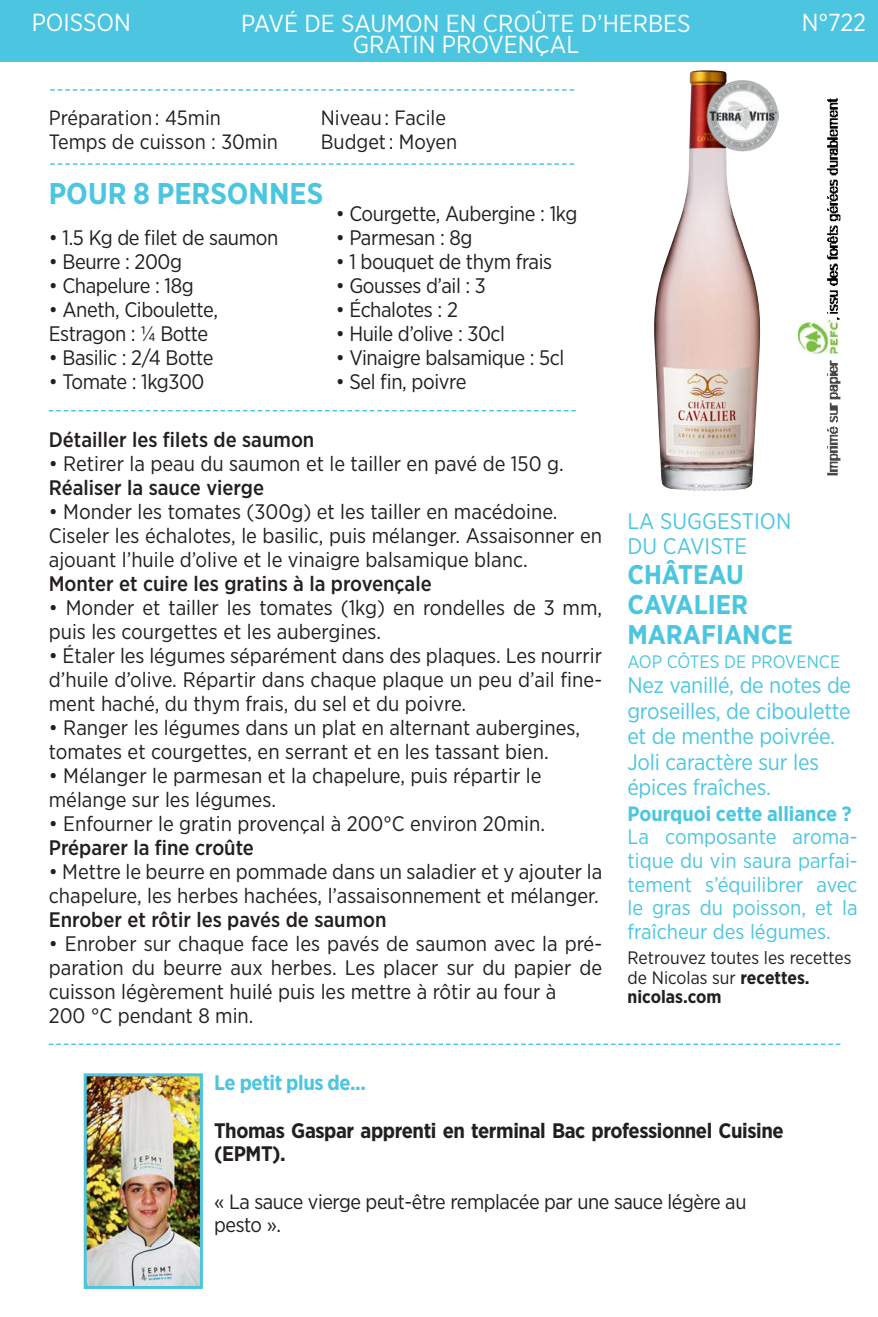
<style>
.page{position:relative;width:878px;height:1317px;background:#fff}
.page>*{position:absolute;margin:0;border:0;box-sizing:border-box;transform-origin:0 0}
.t1{font:700 30px "Gotham Narrow";color:#4cc6df}
.t2{font:700 27px "Gotham Narrow";color:#4cc6df}
.t3{font:24.6px "Gotham Narrow";color:#fff}
.t4{font:22.5px/25.5px "Gotham Narrow";letter-spacing:-.01em;color:#4cc6df}
.t5{font:21px/24px "Gotham Narrow";color:#231f20}
.t6{font:21px "Gotham Narrow";letter-spacing:-.02em;color:#231f20}
.t7{font:500 21px "Gotham Narrow";color:#231f20}
.t8{font:21px/23.7px "Gotham Narrow";color:#4cc6df;text-align:justify}
.t9{font:700 21px/23.7px "Gotham Narrow";letter-spacing:-.02em;color:#231f20}
.t10{font:700 21px "Gotham Narrow";letter-spacing:-.02em;color:#4cc6df}
.t11{font:20.7px "Gotham Narrow";color:#231f20}
.t12{font:20.7px "Gotham Narrow";letter-spacing:-.02em;color:#231f20}
.t13{font:700 20.7px "Gotham Narrow";color:#4cc6df}
.t14{font:18px/19.5px "Gotham Narrow";color:#231f20}
.t15{font:18px "Gotham Narrow";color:#4cc6df}
.s1{font-weight:700}
</style>
<div class="page">
<svg style="left:50px;top:89px;width:524px;height:2px"></svg>
<svg style="left:50px;top:163px;width:524px;height:2px"></svg>
<svg style="left:49px;top:410px;width:526px;height:1px"></svg>
<div style="left:0;top:0;width:877px;height:62px;background:#4cc6e0"></div>
<img style="left:88px;top:1077px;width:111px;height:208px">
<div style="left:84px;top:1073px;width:119px;height:216px;border:3px solid #4cc6df"></div>
<svg style="left:49px;top:1043px;width:791px;height:2px"></svg>
<img style="left:798px;top:98px;width:43px;height:378px">
<img style="left:654px;top:70px;width:106px;height:421px">
<img style="left:706px;top:79px;width:72px;height:72px">
<p class="t3" style="left:241px;top:8px;width:451px">PAVÉ DE SAUMON EN CROÛTE D’HERBES</p>
<p class="t3" style="left:352px;top:29px;width:228px">GRATIN PROVENÇAL</p>
<p class="t3" style="left:32px;top:7px;width:101px">POISSON</p>
<p class="t3" style="left:801px;top:7px;width:66px">N°722</p>
<p class="t11" style="left:49px;top:105px;width:174px">Préparation : 45min</p>
<p class="t11" style="left:49px;top:129px;width:231px">Temps de cuisson : 30min</p>
<p class="t11" style="left:320px;top:105px;width:127px">Niveau : Facile</p>
<p class="t11" style="left:320px;top:129px;width:138px">Budget : Moyen</p>
<p class="t1" style="left:49px;top:174px;width:276px">POUR 8 PERSONNES</p>
<p class="t6" style="left:49px;top:225px;width:231px">• 1.5 Kg de filet de saumon</p>
<p class="t6" style="left:49px;top:249px;width:135px">• Beurre : 200g</p>
<p class="t6" style="left:49px;top:273px;width:146px">• Chapelure : 18g</p>
<p class="t6" style="left:49px;top:297px;width:171px">• Aneth, Ciboulette,</p>
<p class="t6" style="left:49px;top:321px;width:161px">Estragon : ¼ Botte</p>
<p class="t6" style="left:49px;top:345px;width:166px">• Basilic : 2/4 Botte</p>
<p class="t6" style="left:49px;top:369px;width:157px">• Tomate : 1kg300</p>
<p class="t6" style="left:335px;top:201px;width:243px">• Courgette, Aubergine : 1kg</p>
<p class="t6" style="left:335px;top:225px;width:138px">• Parmesan : 8g</p>
<p class="t6" style="left:335px;top:249px;width:218px">• 1 bouquet de thym frais</p>
<p class="t6" style="left:335px;top:273px;width:152px">• Gousses d’ail : 3</p>
<p class="t6" style="left:335px;top:297px;width:124px">• Échalotes : 2</p>
<p class="t6" style="left:335px;top:321px;width:171px">• Huile d’olive : 30cl</p>
<p class="t6" style="left:335px;top:345px;width:230px">• Vinaigre balsamique : 5cl</p>
<p class="t6" style="left:335px;top:369px;width:132px">• Sel fin, poivre</p>
<p class="t7" style="left:49px;top:426px;width:267px">Détailler les filets de saumon</p>
<p class="t5" style="left:49px;top:451px;width:516px">• Retirer la peau du saumon et le tailler en pavé de 150 g.</p>
<p class="t7" style="left:49px;top:474px;width:217px">Réaliser la sauce vierge</p>
<p class="t5" style="left:49px;top:499px;width:510px">• Monder les tomates (300g) et les tailler en macédoine.</p>
<p class="t5" style="left:49px;top:523px;width:554px">Ciseler les échalotes, le basilic, puis mélanger. Assaisonner en ajouant l’huile d’olive et le vinaigre balsamique blanc.</p>
<p class="t7" style="left:49px;top:570px;width:384px">Monter et cuire les gratins à la provençale</p>
<p class="t5" style="left:49px;top:595px;width:554px">• Monder et tailler les tomates (1kg) en rondelles de 3 mm, puis les courgettes et les aubergines.</p>
<p class="t5" style="left:49px;top:643px;width:554px;text-align:justify">• Étaler les légumes séparément dans des plaques. Les nourrir d’huile d’olive. Répartir dans chaque plaque un peu d’ail fine&shy;ment haché, du thym frais, du sel et du poivre.</p>
<p class="t5" style="left:49px;top:715px;width:532px">• Ranger les légumes dans un plat en alternant aubergines,</p>
<p class="t5" style="left:49px;top:739px;width:501px">tomates et courgettes, en serrant et en les tassant bien.</p>
<p class="t5" style="left:49px;top:763px;width:494px">• Mélanger le parmesan et la chapelure, puis répartir le</p>
<p class="t5" style="left:49px;top:787px;width:228px">mélange sur les légumes.</p>
<p class="t5" style="left:49px;top:811px;width:497px">• Enfourner le gratin provençal à 200°C environ 20min.</p>
<p class="t7" style="left:49px;top:834px;width:206px">Préparer la fine croûte</p>
<p class="t5" style="left:49px;top:859px;width:554px">• Mettre le beurre en pommade dans un saladier et y ajouter la chapelure, les herbes hachées, l’assaisonnement et mélanger.</p>
<p class="t7" style="left:49px;top:906px;width:339px">Enrober et rôtir les pavés de saumon</p>
<p class="t5" style="left:49px;top:931px;width:554px;text-align:justify">• Enrober sur chaque face les pavés de saumon avec la pré&shy;paration du beurre aux herbes. Les placer sur du papier de cuisson légèrement huilé puis les mettre à rôtir au four à</p>
<p class="t5" style="left:49px;top:1003px;width:206px">200 °C pendant 8 min.</p>
<p class="t4" style="left:627px;top:507px;width:165px">LA SUGGESTION<br>DU CAVISTE</p>
<p class="t2" style="left:627px;top:557px;width:118px">CHÂTEAU</p>
<p class="t2" style="left:627px;top:587px;width:122px">CAVALIER</p>
<p class="t2" style="left:627px;top:617px;width:167px">MARAFIANCE</p>
<p class="t15" style="left:627px;top:650px;width:214px">AOP CÔTES DE PROVENCE</p>
<p class="t4" style="left:627px;top:672px;width:225px">Nez vanillé, de notes de groseilles, de ciboulette et de menthe poivrée.<br>Joli caractère sur les épices fraîches.</p>
<p class="t13" style="left:627px;top:800px;width:226px">Pourquoi cette alliance ?</p>
<p class="t8" style="left:627px;top:825px;width:231px">La composante aroma&shy;tique du vin saura parfai&shy;tement s’équilibrer avec le gras du poisson, et la fraîcheur des légumes.</p>
<p class="t14" style="left:627px;top:948px;width:225px">Retrouvez toutes les recettes de Nicolas sur <span class="s1">recettes. nicolas.com</span></p>
<p class="t10" style="left:214px;top:1069px;width:153px">Le petit plus de...</p>
<p class="t9" style="left:214px;top:1118px;width:570px">Thomas Gaspar apprenti en terminal Bac professionnel Cuisine (EPMT).</p>
<p class="t12" style="left:214px;top:1188px;width:533px">« La sauce vierge peut-être remplacée par une sauce légère au</p>
<p class="t12" style="left:214px;top:1212px;width:68px">pesto ».</p>
</div>
